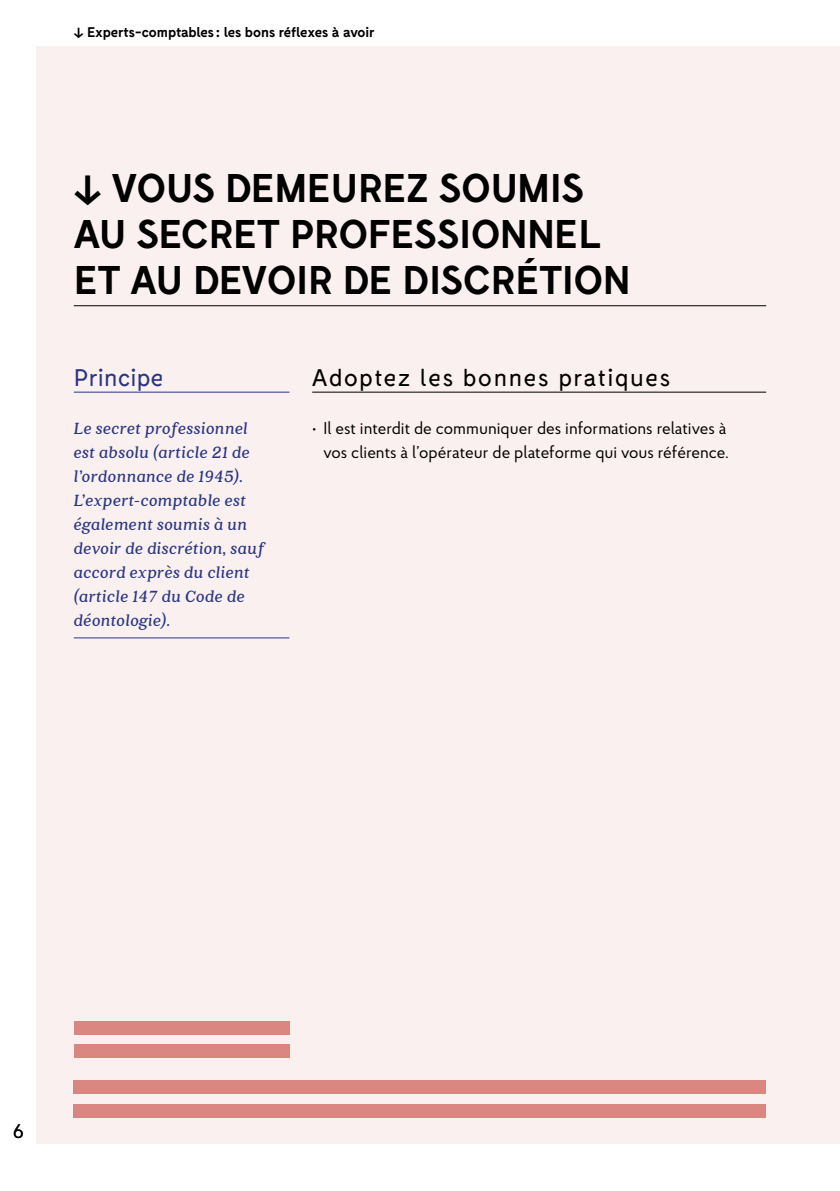
<style>
.page{position:relative;width:840px;height:1191px;background:#fff}
.page>*{position:absolute;margin:0;border:0;box-sizing:border-box;transform-origin:0 0}
.t1{font:700 40px "Fabrik";color:#000}
.t2{font:24px "Fabrik";letter-spacing:.07em;color:#000}
.t3{font:24px "Fabrik";letter-spacing:.02em;color:#283583}
.t4{font:20px "Proba Pro";color:#030304}
.t5{font:italic 700 18px/24px "Quincy CF";letter-spacing:.03em;color:#283583}
.t6{font:17px/24px "Proba Pro";color:#000;text-align:right}
.t7{font:700 14px "Fabrik";color:#000}
</style>
<div class="page">
<div style="left:37px;top:47px;width:802px;height:1097px;background:#faf0ef"></div>
<hr style="left:74px;top:305px;width:691px;height:1px;background:#000">
<hr style="left:74px;top:392px;width:215px;height:1px;background:#283583">
<hr style="left:74px;top:637px;width:215px;height:1px;background:#283583">
<hr style="left:312px;top:392px;width:453px;height:1px;background:#000">
<div style="left:74px;top:1104px;width:691px;height:13px;background:#da8781"></div>
<div style="left:74px;top:1080px;width:691px;height:13px;background:#da8781"></div>
<div style="left:74px;top:1044px;width:215px;height:14px;background:#da8781"></div>
<div style="left:74px;top:1020px;width:215px;height:14px;background:#da8781"></div>
<p class="t7" style="left:74px;top:24px;width:302px">↓ EXPERTS-COMPTABLES : LES BONS RÉFLEXES À AVOIR</p>
<h1 class="t1" style="left:74px;top:166px;width:65px">↓ VOUS</h1>
<h1 class="t1" style="left:225px;top:166px;width:27px">DEMEURE</h1>
<h1 class="t1" style="left:406px;top:166px;width:57px">Z SOUMIS</h1>
<h1 class="t1" style="left:74px;top:212px;width:88px">AU SECRET</h1>
<h1 class="t1" style="left:290px;top:212px;width:25px">PROFESSIONNEL</h1>
<h1 class="t1" style="left:74px;top:258px;width:215px">ETAU DEVOIR</h1>
<h1 class="t1" style="left:342px;top:258px;width:83px">DE DISCR</h1>
<h1 class="t1" style="left:515px;top:258px;width:47px">ÉTION</h1>
<h2 class="t3" style="left:74px;top:365px;width:91px">Principe</h2>
<p class="t5" style="left:74px;top:417px;width:192px">Le secret professionnel est absolu (article 21 de l’ordonnance de 1945).<br>L’expert-comptable est également soumis à un devoir de discrétion, sauf accord exprès du client (article 147 du Code de déontologie).</p>
<h2 class="t2" style="left:312px;top:365px;width:359px">Adoptez les bonnes pratiques</h2>
<p class="t6" style="left:312px;top:416px;width:418px">• Il est interdit de communiquer des informations relatives à vos clients à l’opérateur de plateforme qui vous référence.</p>
<p class="t4" style="left:13px;top:1118px;width:12px">6</p>
</div>
